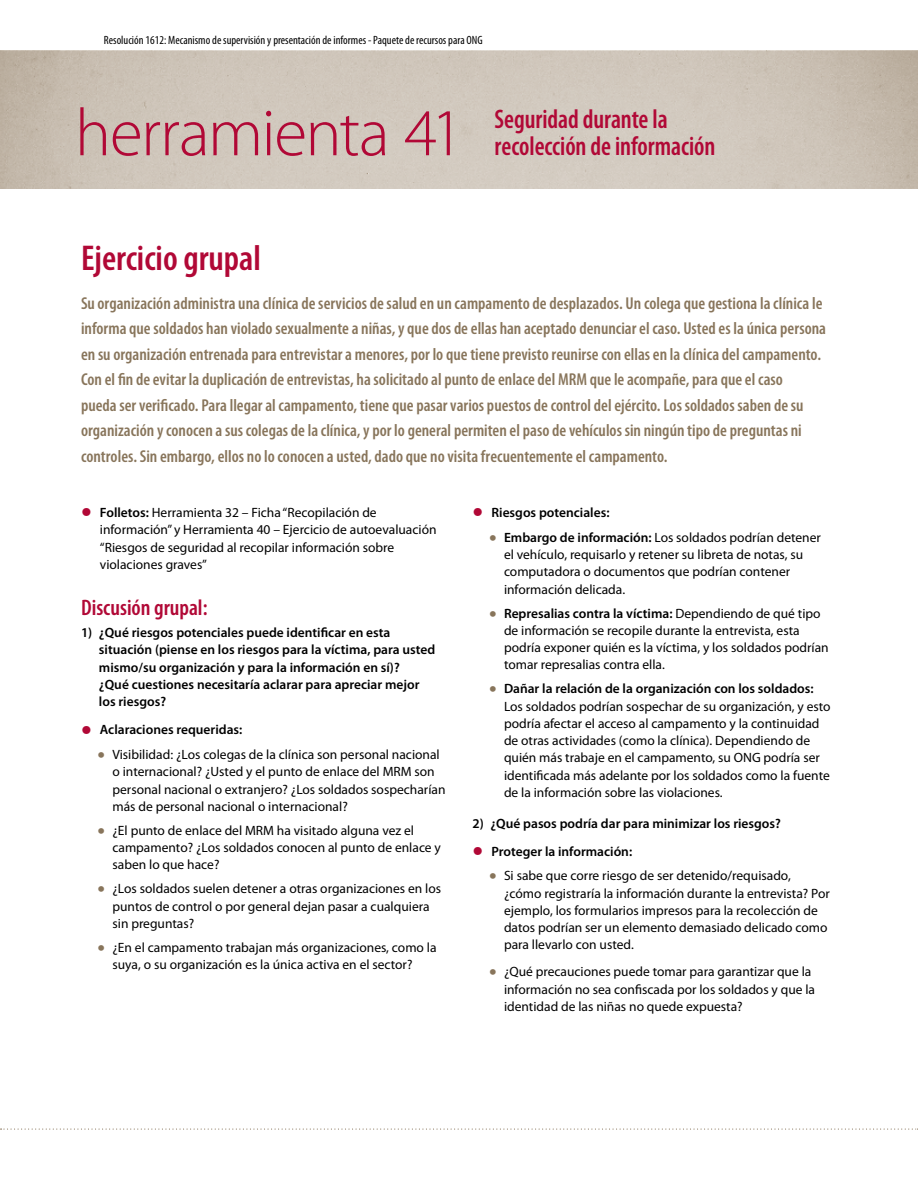
<style>
.page{position:relative;width:918px;height:1188px;background:#fff}
.page>*{position:absolute;margin:0;border:0;box-sizing:border-box;transform-origin:0 0}
.t1{font:300 67.5px "Myriad Pro";letter-spacing:-.025em;color:#b10836}
.t2{font:600 condensed 36px "Myriad Pro";color:#b10836}
.t3{font:600 condensed 27px/27px "Myriad Pro";color:#b10836;scale:.93 1}
.t4{font:600 condensed 22.5px "Myriad Pro";color:#b10836}
.t5{font:600 condensed 17.25px/25.5px "Myriad Pro";color:#88755b}
.t6{font:13.5px/17.2px "Myriad Pro";color:#000}
.t7{font:600 13.5px/17.2px "Myriad Pro";color:#000}
.t8{font:condensed 12px "Myriad Pro";color:#000}
.s1{font-size:38.25px;color:#b10836}
.s2{font-weight:600}
.s3{font-weight:400;font-size:38.25px;color:#b10836}
.s4{font-size:27px;color:#88755b}
</style>
<div class="page">
<img style="left:0;top:51px;width:918px;height:137px">
<svg style="left:1px;top:1129px;width:917px;height:1px"></svg>
<p class="t8" style="left:104px;top:34px;width:380px">Resolución 1612: Mecanismo de supervisión y presentación de informes - Paquete de recursos para ONG</p>
<h1 class="t1" style="left:75px;top:96px;width:390px">herramienta 41</h1>
<h3 class="t3" style="left:495px;top:106px;width:239px">Seguridad durante la recolección de información</h3>
<h2 class="t2" style="left:81px;top:238px;width:182px">Ejercicio grupal</h2>
<p class="t5" style="left:81px;top:291px;width:747px">Su organización administra una clínica de servicios de salud en un campamento de desplazados. Un colega que gestiona la clínica le informa que soldados han violado sexualmente a niñas, y que dos de ellas han aceptado denunciar el caso. Usted es la única persona en su organización entrenada para entrevistar a menores, por lo que tiene previsto reunirse con ellas en la clínica del campamento.<br>Con el fin de evitar la duplicación de entrevistas, ha solicitado al punto de enlace del MRM que le acompañe, para que el caso<br>pueda ser verificado. Para llegar al campamento, tiene que pasar varios puestos de control del ejército. Los soldados saben de su organización y conocen a sus colegas de la clínica, y por lo general permiten el paso de vehículos sin ningún tipo de preguntas ni controles. Sin embargo, ellos no lo conocen a usted, dado que no visita frecuentemente el campamento.</p>
<p class="t6" style="left:100px;top:504px;width:338px;text-indent:-19px"><span class="s1">•</span> <span class="s2">Folletos:</span> Herramienta 32 – Ficha “Recopilación de información” y Herramienta 40 – Ejercicio de autoevaluación “Riesgos de seguridad al recopilar información sobre violaciones graves”</p>
<h3 class="t4" style="left:81px;top:595px;width:128px">Discusión grupal:</h3>
<p class="t7" style="left:99px;top:624px;width:338px;text-indent:-18px">1) ¿Qué riesgos potenciales puede identificar en esta situación (piense en los riesgos para la víctima, para usted mismo/su organización y para la información en sí)?<br>¿Qué cuestiones necesitaría aclarar para apreciar mejor los riesgos?</p>
<p class="t7" style="left:81px;top:721px;width:163px"><span class="s3">•</span> Aclaraciones requeridas:</p>
<p class="t6" style="left:112px;top:746px;width:335px;text-indent:-15px"><span class="s4">•</span> Visibilidad: ¿Los colegas de la clínica son personal nacional o internacional? ¿Usted y el punto de enlace del MRM son personal nacional o extranjero? ¿Los soldados sospecharían más de personal nacional o internacional?</p>
<p class="t6" style="left:112px;top:822px;width:330px;text-indent:-15px"><span class="s4">•</span> ¿El punto de enlace del MRM ha visitado alguna vez el campamento? ¿Los soldados conocen al punto de enlace y saben lo que hace?</p>
<p class="t6" style="left:112px;top:880px;width:330px;text-indent:-15px"><span class="s4">•</span> ¿Los soldados suelen detener a otras organizaciones en los puntos de control o por general dejan pasar a cualquiera sin preguntas?</p>
<p class="t6" style="left:112px;top:939px;width:326px;text-indent:-15px"><span class="s4">•</span> ¿En el campamento trabajan más organizaciones, como la suya, o su organización es la única activa en el sector?</p>
<p class="t7" style="left:472px;top:504px;width:139px"><span class="s3">•</span> Riesgos potenciales:</p>
<p class="t6" style="left:504px;top:529px;width:318px;text-indent:-15px"><span class="s4">•</span> <span class="s2">Embargo de información:</span> Los soldados podrían detener el vehículo, requisarlo y retener su libreta de notas, su computadora o documentos que podrían contener información delicada.</p>
<p class="t6" style="left:504px;top:605px;width:326px;text-indent:-15px"><span class="s4">•</span> <span class="s2">Represalias contra la víctima:</span> Dependiendo de qué tipo de información se recopile durante la entrevista, esta podría exponer quién es la víctima, y los soldados podrían tomar represalias contra ella.</p>
<p class="t6" style="left:504px;top:680px;width:328px;text-indent:-15px"><span class="s4">•</span> <span class="s2">Dañar la relación de la organización con los soldados:<br></span>Los soldados podrían sospechar de su organización, y esto podría afectar el acceso al campamento y la continuidad de otras actividades (como la clínica). Dependiendo de quién más trabaje en el campamento, su ONG podría ser identificada más adelante por los soldados como la fuente de la información sobre las violaciones.</p>
<p class="t7" style="left:473px;top:815px;width:310px">2) ¿Qué pasos podría dar para minimizar los riesgos?</p>
<p class="t7" style="left:472px;top:843px;width:161px"><span class="s3">•</span> Proteger la información:</p>
<p class="t6" style="left:504px;top:868px;width:327px;text-indent:-15px"><span class="s4">•</span> Si sabe que corre riesgo de ser detenido/requisado, ¿cómo registraría la información durante la entrevista? Por ejemplo, los formularios impresos para la recolección de datos podrían ser un elemento demasiado delicado como para llevarlo con usted.</p>
<p class="t6" style="left:504px;top:964px;width:313px;text-indent:-15px"><span class="s4">•</span> ¿Qué precauciones puede tomar para garantizar que la información no sea confiscada por los soldados y que la identidad de las niñas no quede expuesta?</p>
</div>
